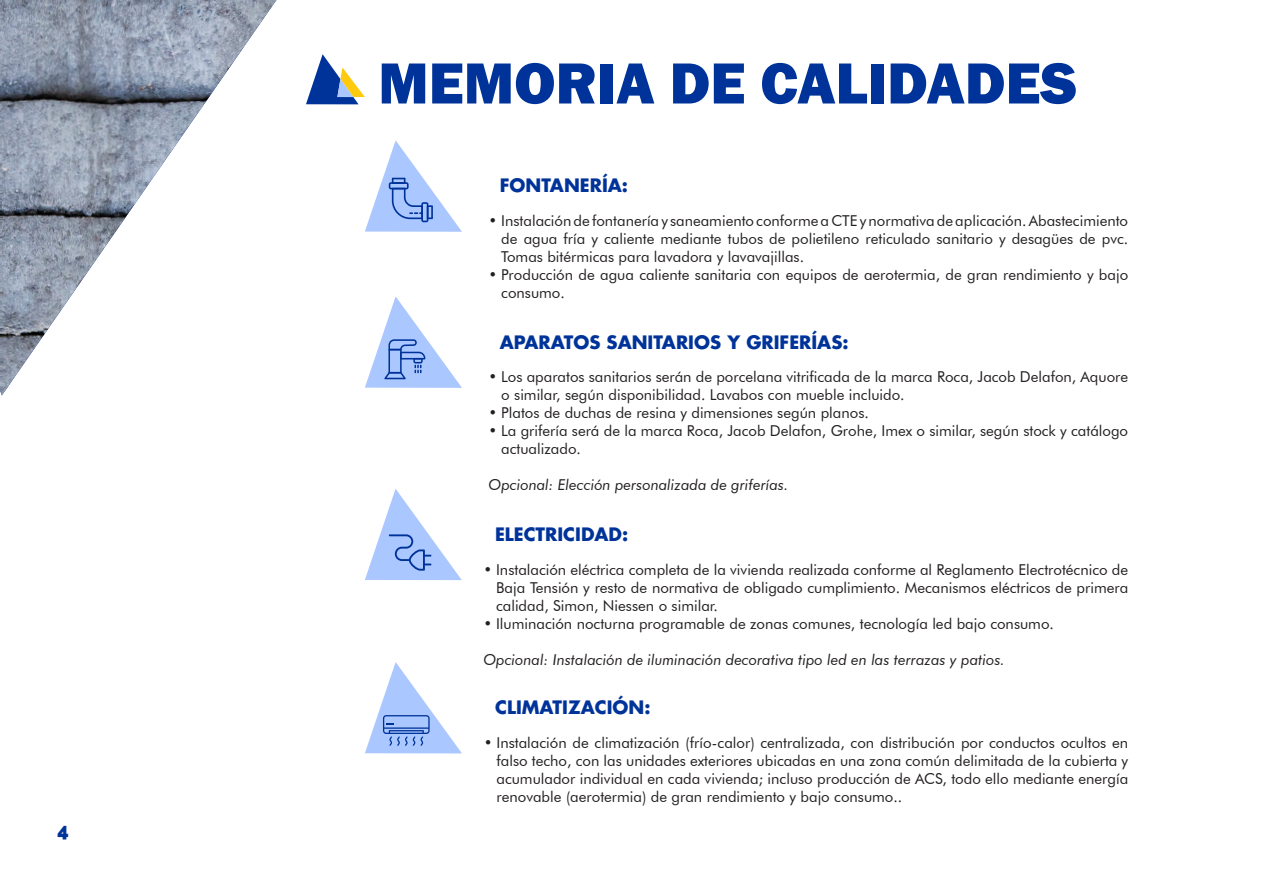
<style>
.page{position:relative;width:1263px;height:893px;background:#fff}
.page>*{position:absolute;margin:0;border:0;box-sizing:border-box;transform-origin:0 0}
.titulos{font:800 60px "Franklin Gothic";color:#039}
.t1{font:900 19.5px "Raleway";color:#039}
.t2{font:700 18px "Futura Std";color:#039}
.t3{font:15px/18px "Futura BT";color:#231f20;text-align:justify}
.t4{font:italic 15px "Futura BT";color:#231f20}
</style>
<div class="page">
<svg style="left:365px;top:140px;width:97px;height:92px"></svg>
<svg style="left:365px;top:296px;width:97px;height:92px"></svg>
<img style="left:0;top:0;width:276px;height:395px">
<svg style="left:306px;top:54px;width:59px;height:50px"></svg>
<svg style="left:365px;top:489px;width:97px;height:91px"></svg>
<svg style="left:365px;top:662px;width:97px;height:91px"></svg>
<h2 class="t1" style="left:57px;top:819px;width:13px">4</h2>
<p class="titulos" style="left:378px;top:45px;width:700px">MEMORIA DE CALIDADES</p>
<p class="t2" style="left:500px;top:174px;width:130px">FONTANERÍA:</p>
<p class="t3" style="left:501px;top:212px;width:628px;text-indent:-13px">• Instalación de fontanería y saneamiento conforme a CTE y normativa de aplicación. Abastecimiento de agua fría y caliente mediante tubos de polietileno reticulado sanitario y desagües de pvc.<br>Tomas bitérmicas para lavadora y lavavajillas.</p>
<p class="t3" style="left:501px;top:266px;width:628px;text-indent:-13px">• Producción de agua caliente sanitaria con equipos de aerotermia, de gran rendimiento y bajo consumo.</p>
<p class="t2" style="left:500px;top:330px;width:350px">APARATOS SANITARIOS Y GRIFERÍAS:</p>
<p class="t3" style="left:501px;top:368px;width:628px;text-indent:-13px">• Los aparatos sanitarios serán de porcelana vitrificada de la marca Roca, Jacob Delafon, Aquore o similar, según disponibilidad. Lavabos con mueble incluido.</p>
<p class="t3" style="left:488px;top:404px;width:382px">• Platos de duchas de resina y dimensiones según planos.</p>
<p class="t3" style="left:501px;top:422px;width:628px;text-indent:-13px">• La grifería será de la marca Roca, Jacob Delafon, Grohe, Imex o similar, según stock y catálogo actualizado.</p>
<p class="t4" style="left:488px;top:476px;width:301px">Opcional: Elección personalizada de griferías.</p>
<p class="t2" style="left:495px;top:522px;width:135px">ELECTRICIDAD:</p>
<p class="t3" style="left:496px;top:560px;width:634px;text-indent:-13px">• Instalación eléctrica completa de la vivienda realizada conforme al Reglamento Electrotécnico de Baja Tensión y resto de normativa de obligado cumplimiento. Mecanismos eléctricos de primera calidad, Simon, Niessen o similar.</p>
<p class="t3" style="left:483px;top:614px;width:572px">• Iluminación nocturna programable de zonas comunes, tecnología led bajo consumo.</p>
<p class="t4" style="left:483px;top:650px;width:523px">Opcional: Instalación de iluminación decorativa tipo led en las terrazas y patios.</p>
<p class="t2" style="left:495px;top:695px;width:157px">CLIMATIZACIÓN:</p>
<p class="t3" style="left:496px;top:733px;width:633px;text-indent:-13px">• Instalación de climatización (frío-calor) centralizada, con distribución por conductos ocultos en falso techo, con las unidades exteriores ubicadas en una zona común delimitada de la cubierta y acumulador individual en cada vivienda; incluso producción de ACS, todo ello mediante energía renovable (aerotermia) de gran rendimiento y bajo consumo..</p>
</div>
